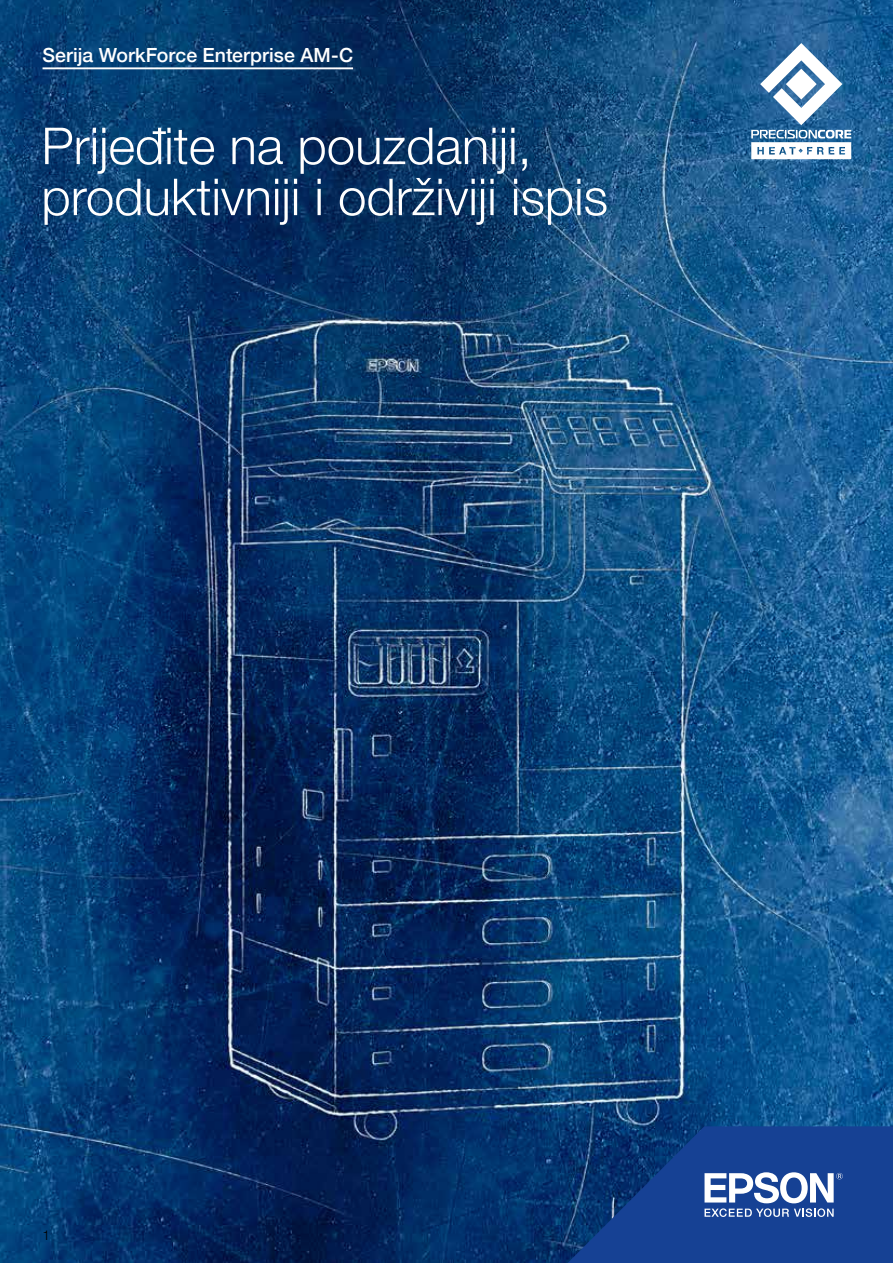
<style>
.page{position:relative;width:893px;height:1263px;background:#fff}
.page>*{position:absolute;margin:0;border:0;box-sizing:border-box;transform-origin:0 0}
.t1{font:300 51px/51px "Helvetica Neue";color:#fff}
.t2{font:500 19.5px "Helvetica Neue";color:#fff}
.t3{font:300 13.5px "Helvetica Neue";color:#000}
</style>
<div class="page">
<img style="left:0;top:0;width:893px;height:1263px">
<hr style="left:43px;top:67px;width:310px;height:2px;background:#fff">
<svg style="left:555px;top:1126px;width:338px;height:137px;background:#123d89"></svg>
<svg style="left:704px;top:1172px;width:139px;height:45px"></svg>
<svg style="left:751px;top:43px;width:100px;height:116px"></svg>
<p class="t2" style="left:43px;top:39px;width:312px">Serija WorkForce Enterprise AM-C</p>
<p class="t1" style="left:41px;top:117px;width:568px">Prijeđite na pouzdaniji, produktivniji i održiviji ispis</p>
<p class="t3" style="left:43px;top:1224px;width:9px">1</p>
</div>
